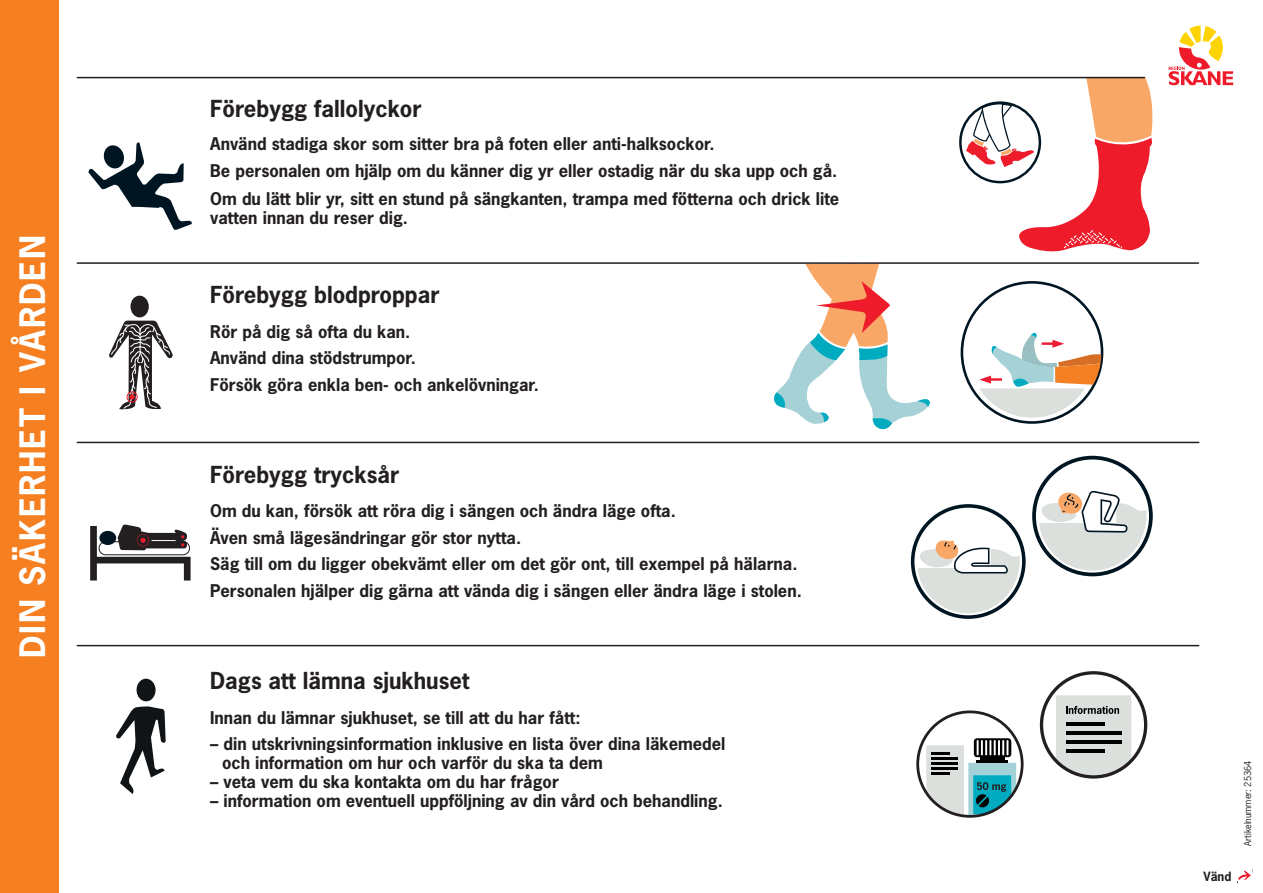
<style>
.page{position:relative;width:1263px;height:893px;background:#fff}
.page>*{position:absolute;margin:0;border:0;box-sizing:border-box;transform-origin:0 0}
.t1{font:700 33px "News Gothic";letter-spacing:.05em;color:#fff}
.t2{font:700 22.05px "News Gothic";color:#231f20}
.t3{font:700 16.5px/19px "News Gothic";color:#231f20}
.t4{font:700 12px "News Gothic";color:#231f20}
.t5{font:9px "News Gothic";color:#231f20}
</style>
<div class="page">
<div style="left:961px;top:281px;width:142px;height:143px;border:3px solid #001522;border-radius:50%"></div>
<svg style="left:979px;top:333px;width:122px;height:85px"></svg>
<div style="left:0;top:0;width:59px;height:893px;background:#f57f21"></div>
<hr style="left:77px;top:442px;width:1122px;height:1px;background:#231f20">
<hr style="left:77px;top:645px;width:1122px;height:1px;background:#231f20">
<div style="left:130px;top:296px;width:19px;height:21px;background:#231f20;border-radius:50%"></div>
<svg style="left:109px;top:320px;width:64px;height:89px"></svg>
<div style="left:127px;top:392px;width:10px;height:10px;border:1px solid #ee1b2b;border-radius:50%"></div>
<div style="left:136px;top:679px;width:20px;height:22px;background:#111416;border-radius:50%"></div>
<svg style="left:116px;top:706px;width:50px;height:88px"></svg>
<svg style="left:774px;top:264px;width:156px;height:165px"></svg>
<svg style="left:911px;top:504px;width:115px;height:115px"></svg>
<svg style="left:1032px;top:456px;width:121px;height:120px"></svg>
<svg style="left:1042px;top:672px;width:104px;height:104px"></svg>
<svg style="left:1056px;top:695px;width:75px;height:81px;background:#c9cdc9"></svg>
<hr style="left:1066px;top:723px;width:39px;height:3px;background:#000001">
<hr style="left:1066px;top:749px;width:39px;height:3px;background:#000001">
<hr style="left:1066px;top:732px;width:55px;height:3px;background:#000001">
<hr style="left:1066px;top:740px;width:55px;height:4px;background:#000001">
<div style="left:1040px;top:671px;width:107px;height:108px;border:3px solid #231f20;border-radius:50%"></div>
<div style="left:974px;top:738px;width:37px;height:19px;background:#000001;border-radius:3px"></div>
<div style="left:916px;top:710px;width:107px;height:108px;border:3px solid #231f20;border-radius:50%"></div>
<svg style="left:926px;top:740px;width:90px;height:76px"></svg>
<svg style="left:1169px;top:26px;width:64px;height:59px"></svg>
<svg style="left:90px;top:525px;width:101px;height:55px"></svg>
<svg style="left:88px;top:142px;width:104px;height:88px"></svg>
<svg style="left:966px;top:77px;width:186px;height:174px"></svg>
<hr style="left:77px;top:77px;width:1067px;height:1px;background:#231f20">
<hr style="left:77px;top:262px;width:1121px;height:2px;background:#231f20">
<svg style="left:1238px;top:869px;width:15px;height:12px"></svg>
<p class="t1" style="left:11px;top:658px;width:424px;rotate:-90deg">DIN SÄKERHET I VÅRDEN</p>
<p class="t2" style="left:210px;top:94px;width:213px">Förebygg fallolyckor</p>
<p class="t3" style="left:210px;top:134px;width:506px">Använd stadiga skor som sitter bra på foten eller anti-halksockor.</p>
<p class="t3" style="left:210px;top:161px;width:628px">Be personalen om hjälp om du känner dig yr eller ostadig när du ska upp och gå.</p>
<p class="t3" style="left:210px;top:189px;width:630px">Om du lätt blir yr, sitt en stund på sängkanten, trampa med fötterna och drick lite vatten innan du reser dig.</p>
<p class="t2" style="left:210px;top:280px;width:231px">Förebygg blodproppar</p>
<p class="t3" style="left:210px;top:321px;width:202px">Rör på dig så ofta du kan.</p>
<p class="t3" style="left:210px;top:348px;width:207px">Använd dina stödstrumpor.</p>
<p class="t3" style="left:210px;top:375px;width:330px">Försök göra enkla ben- och ankelövningar.</p>
<p class="t2" style="left:210px;top:460px;width:191px">Förebygg trycksår</p>
<p class="t3" style="left:210px;top:501px;width:467px">Om du kan, försök att röra dig i sängen och ändra läge ofta.</p>
<p class="t3" style="left:210px;top:528px;width:312px">Även små lägesändringar gör stor nytta.</p>
<p class="t3" style="left:210px;top:554px;width:589px">Säg till om du ligger obekvämt eller om det gör ont, till exempel på hälarna.</p>
<p class="t3" style="left:210px;top:581px;width:593px">Personalen hjälper dig gärna att vända dig i sängen eller ändra läge i stolen.</p>
<p class="t2" style="left:210px;top:666px;width:261px">Dags att lämna sjukhuset</p>
<p class="t3" style="left:210px;top:708px;width:372px">Innan du lämnar sjukhuset, se till att du har fått:</p>
<p class="t3" style="left:222px;top:734px;width:505px;text-indent:-12px">– din utskrivningsinformation inklusive en lista över dina läkemedel och information om hur och varför du ska ta dem</p>
<p class="t3" style="left:210px;top:772px;width:350px">– veta vem du ska kontakta om du har frågor</p>
<p class="t3" style="left:210px;top:791px;width:514px">– information om eventuell uppföljning av din vård och behandling.</p>
<p class="t4" style="left:1203px;top:868px;width:29px">Vänd</p>
<p class="t5" style="left:1242px;top:846px;width:87px;rotate:-90deg">Artikelnummer: 25364</p>
</div>
